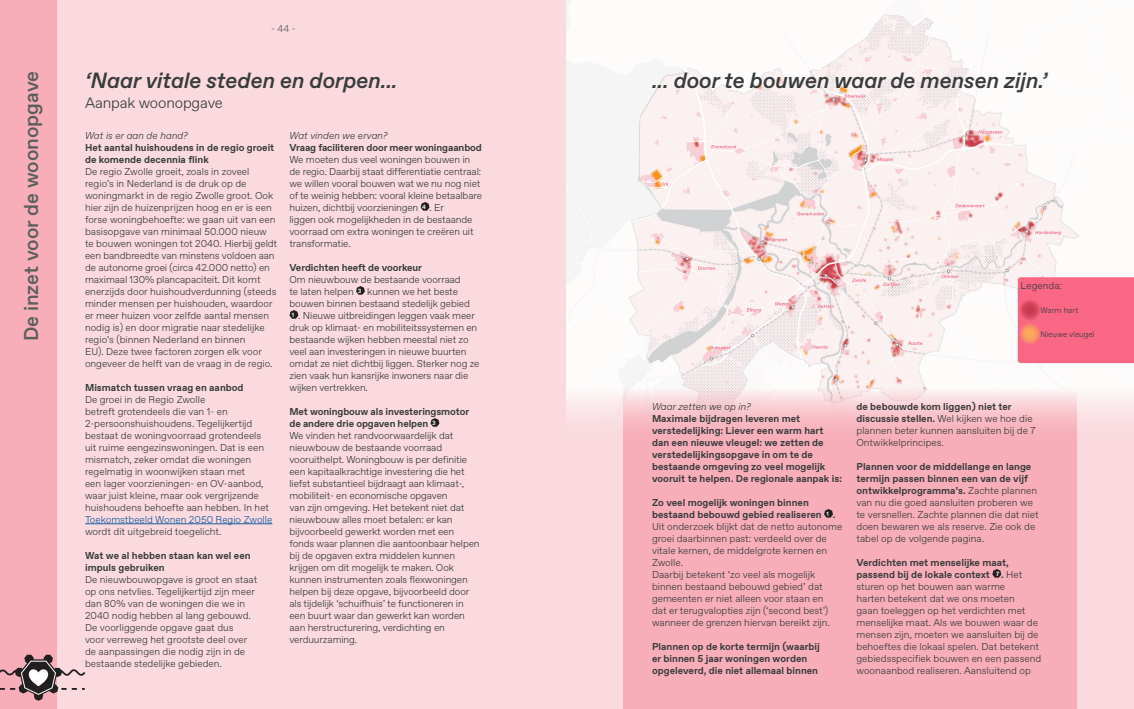
<style>
.page{position:relative;width:1134px;height:709px;background:#fadadf}
.page>*{position:absolute;margin:0;border:0;box-sizing:border-box;transform-origin:0 0}
.Hoofdstuktitels_Sub{font:italic 500 22px "Favorit Std";letter-spacing:-.01em;color:#393c3d}
.t1{font:500 20px "Favorit Std";color:#5b5f5c}
.BROOD_groot_light{font:300 15px "Favorit Std";letter-spacing:-.01em;color:#393c3d}
.BROOD_zonder_baselin{font:300 10px/12px "Favorit Std";letter-spacing:-.01em;color:#393c3d}
.BROOD_zonder_baselin-2{font:700 10px/12px "Favorit Std";color:#393c3d}
.BROOD_zonder_baselin-3{font:italic 300 10px "Favorit Std";color:#393c3d}
.BROOD{font:300 10px "Favorit Std";color:#393c3d}
.t2{font:300 10px "Favorit Std";color:#5b5f5c}
.BROOD-2{font:300 8px "Favorit Std";color:#393c3d}
.t3{font:700 6px "Favorit Std";color:#fff}
.s1{color:#175d9e}
.s2{font-weight:700}
</style>
<div class="page">
<div style="left:624px;top:0;width:453px;height:709px;background:#f7aeb9"></div>
<div style="left:0;top:0;width:57px;height:709px;background:#f7aeb9"></div>
<hr style="left:85px;top:523px;width:187px;height:1px;background:#175d9e">
<svg style="left:421px;top:202px;width:8px;height:9px"></svg>
<svg style="left:356px;top:286px;width:9px;height:9px"></svg>
<svg style="left:289px;top:310px;width:9px;height:9px"></svg>
<svg style="left:430px;top:418px;width:9px;height:9px"></svg>
<img style="left:567px;top:0;width:567px;height:444px">
<svg style="left:824px;top:509px;width:9px;height:8px"></svg>
<svg style="left:992px;top:569px;width:9px;height:8px"></svg>
<div style="left:1018px;top:277px;width:116px;height:86px;background:#fa6785"></div>
<svg style="left:1019px;top:300px;width:21px;height:21px"></svg>
<svg style="left:1019px;top:323px;width:21px;height:21px"></svg>
<svg style="left:0;top:654px;width:86px;height:47px"></svg>
<p class="t1" style="left:18px;top:341px;width:272px;rotate:-90deg">De inzet voor de woonopgave</p>
<p class="t2" style="left:271px;top:22px;width:26px">- 44 -</p>
<p class="Hoofdstuktitels_Sub" style="left:85px;top:66px;width:314px">‘Naar vitale steden en dorpen...</p>
<p class="BROOD_groot_light" style="left:85px;top:93px;width:139px">Aanpak woonopgave</p>
<p class="BROOD_zonder_baselin-3" style="left:85px;top:128px;width:104px">Wat is er aan de hand?</p>
<p class="BROOD_zonder_baselin-2" style="left:85px;top:141px;width:191px">Het aantal huishoudens in de regio groeit de komende decennia flink</p>
<p class="BROOD_zonder_baselin" style="left:85px;top:165px;width:194px">De regio Zwolle groeit, zoals in zoveel regio’s in Nederland is de druk op de woningmarkt in de regio Zwolle groot. Ook hier zijn de huizenprijzen hoog en er is een forse woningbehoefte: we gaan uit van een basisopgave van minimaal 50.000 nieuw te bouwen woningen tot 2040. Hierbij geldt een bandbreedte van minstens voldoen aan de autonome groei (circa 42.000 netto) en maximaal 130% plancapaciteit. Dit komt enerzijds door huishoudverdunning (steeds minder mensen per huishouden, waardoor er meer huizen voor zelfde aantal mensen nodig is) en door migratie naar stedelijke regio’s (binnen Nederland en binnen<br>EU). Deze twee factoren zorgen elk voor ongeveer de helft van de vraag in de regio.</p>
<p class="BROOD_zonder_baselin-2" style="left:85px;top:381px;width:160px">Mismatch tussen vraag en aanbod</p>
<p class="BROOD_zonder_baselin" style="left:85px;top:393px;width:189px">De groei in de Regio Zwolle<br>betreft grotendeels die van 1- en 2-persoonshuishoudens. Tegelijkertijd bestaat de woningvoorraad grotendeels uit ruime eengezinswoningen. Dat is een mismatch, zeker omdat die woningen regelmatig in woonwijken staan met<br>een lager voorzieningen- en OV-aanbod, waar juist kleine, maar ook vergrijzende huishoudens behoefte aan hebben. In het <span class="s1">Toekomstbeeld Wonen 2050 Regio Zwolle </span>wordt dit uitgebreid toegelicht.</p>
<p class="BROOD_zonder_baselin-2" style="left:85px;top:549px;width:167px">Wat we al hebben staan kan wel een impuls gebruiken</p>
<p class="BROOD_zonder_baselin" style="left:85px;top:573px;width:174px">De nieuwbouwopgave is groot en staat op ons netvlies. Tegelijkertijd zijn meer dan 80% van de woningen die we in 2040 nodig hebben al lang gebouwd.<br>De voorliggende opgave gaat dus<br>voor verreweg het grootste deel over de aanpassingen die nodig zijn in de bestaande stedelijke gebieden.</p>
<p class="BROOD_zonder_baselin-3" style="left:289px;top:128px;width:100px">Wat vinden we ervan?</p>
<p class="BROOD_zonder_baselin-2" style="left:289px;top:141px;width:194px">Vraag faciliteren door meer woningaanbod</p>
<p class="BROOD_zonder_baselin" style="left:289px;top:153px;width:194px">We moeten dus veel woningen bouwen in de regio. Daarbij staat differentiatie centraal: we willen vooral bouwen wat we nu nog niet of te weinig hebben: vooral kleine betaalbare huizen, dichtbij voorzieningen</p>
<p class="BROOD_zonder_baselin" style="left:289px;top:201px;width:186px;text-indent:140px">. Er<br>liggen ook mogelijkheden in de bestaande voorraad om extra woningen te creëren uit transformatie.</p>
<p class="BROOD_zonder_baselin-2" style="left:289px;top:261px;width:134px">Verdichten heeft de voorkeur</p>
<p class="BROOD_zonder_baselin" style="left:289px;top:273px;width:173px">Om nieuwbouw de bestaande voorraad te laten helpen</p>
<p class="t3" style="left:422px;top:202px;width:5px">4</p>
<p class="BROOD_zonder_baselin" style="left:289px;top:285px;width:182px;text-indent:78px">kunnen we het beste bouwen binnen bestaand stedelijk gebied</p>
<p class="t3" style="left:292px;top:310px;width:4px">1</p>
<p class="t3" style="left:358px;top:286px;width:5px">3</p>
<p class="BROOD_zonder_baselin" style="left:289px;top:309px;width:192px;text-indent:9px">. Nieuwe uitbreidingen leggen vaak meer druk op klimaat- en mobiliteitssystemen en bestaande wijken hebben meestal niet zo veel aan investeringen in nieuwe buurten omdat ze niet dichtbij liggen. Sterker nog ze zien vaak hun kansrijke inwoners naar die wijken vertrekken.</p>
<p class="BROOD_zonder_baselin-2" style="left:289px;top:405px;width:181px">Met woningbouw als investeringsmotor de andere drie opgaven helpen</p>
<p class="t3" style="left:432px;top:418px;width:5px">3</p>
<p class="BROOD_zonder_baselin" style="left:289px;top:429px;width:192px">We vinden het randvoorwaardelijk dat nieuwbouw de bestaande voorraad vooruithelpt. Woningbouw is per definitie een kapitaalkrachtige investering die het liefst substantieel bijdraagt aan klimaat-, mobiliteit- en economische opgaven<br>van zijn omgeving. Het betekent niet dat nieuwbouw alles moet betalen: er kan bijvoorbeeld gewerkt worden met een fonds waar plannen die aantoonbaar helpen bij de opgaven extra middelen kunnen krijgen om dit mogelijk te maken. Ook kunnen instrumenten zoals flexwoningen helpen bij deze opgave, bijvoorbeeld door als tijdelijk ‘schuifhuis’ te functioneren in een buurt waar dan gewerkt kan worden aan herstructurering, verdichting en verduurzaming.</p>
<p class="Hoofdstuktitels_Sub" style="left:652px;top:66px;width:397px">... door te bouwen waar de mensen zijn.’</p>
<p class="BROOD" style="left:1020px;top:279px;width:43px">Legenda:</p>
<p class="BROOD-2" style="left:1040px;top:305px;width:39px">Warm hart</p>
<p class="BROOD-2" style="left:1040px;top:329px;width:55px">Nieuwe vleugel</p>
<p class="BROOD_zonder_baselin-3" style="left:652px;top:399px;width:100px">Waar zetten we op in?</p>
<p class="BROOD_zonder_baselin-2" style="left:652px;top:412px;width:192px">Maximale bijdragen leveren met verstedelijking: Liever een warm hart dan een nieuwe vleugel: we zetten de verstedelijkingsopgave in om te de bestaande omgeving zo veel mogelijk vooruit te helpen. De regionale aanpak is:</p>
<p class="BROOD_zonder_baselin-2" style="left:652px;top:496px;width:171px">Zo veel mogelijk woningen binnen bestaand bebouwd gebied realiseren</p>
<p class="t3" style="left:826px;top:509px;width:4px">1</p>
<p class="BROOD_zonder_baselin" style="left:652px;top:508px;width:192px;text-indent:181px"><span class="s2">.<br></span>Uit onderzoek blijkt dat de netto autonome groei daarbinnen past: verdeeld over de vitale kernen, de middelgrote kernen en<br>Zwolle.</p>
<p class="BROOD_zonder_baselin" style="left:652px;top:568px;width:180px">Daarbij betekent ‘zo veel als mogelijk binnen bestaand bebouwd gebied’ dat gemeenten er niet alleen voor staan en dat er terugvalopties zijn (‘second best’) wanneer de grenzen hiervan bereikt zijn.</p>
<p class="BROOD_zonder_baselin-2" style="left:652px;top:640px;width:169px">Plannen op de korte termijn (waarbij er binnen 5 jaar woningen worden opgeleverd, die niet allemaal binnen</p>
<p class="BROOD_zonder_baselin" style="left:856px;top:400px;width:181px"><span class="s2">de bebouwde kom liggen) niet ter discussie stellen.</span> Wel kijken we hoe die plannen beter kunnen aansluiten bij de 7<br>Ontwikkelprincipes.</p>
<p class="BROOD_zonder_baselin" style="left:856px;top:460px;width:184px"><span class="s2">Plannen voor de middellange en lange termijn passen binnen een van de vijf ontwikkelprogramma’s.</span> Zachte plannen van nu die goed aansluiten proberen we te versnellen. Zachte plannen die dat niet doen bewaren we als reserve. Zie ook de tabel op de volgende pagina.</p>
<p class="BROOD_zonder_baselin-2" style="left:856px;top:556px;width:154px">Verdichten met menselijke maat, passend bij de lokale context</p>
<p class="BROOD_zonder_baselin" style="left:856px;top:568px;width:186px;text-indent:145px"><span class="s2">.</span> Het sturen op het bouwen aan warme<br>harten betekent dat we ons moeten<br>gaan toeleggen op het verdichten met menselijke maat. Als we bouwen waar de mensen zijn, moeten we aansluiten bij de behoeftes die lokaal spelen. Dat betekent gebiedsspecifiek bouwen en een passend woonaanbod realiseren. Aansluitend op</p>
<p class="t3" style="left:996px;top:569px;width:5px">7</p>
</div>
